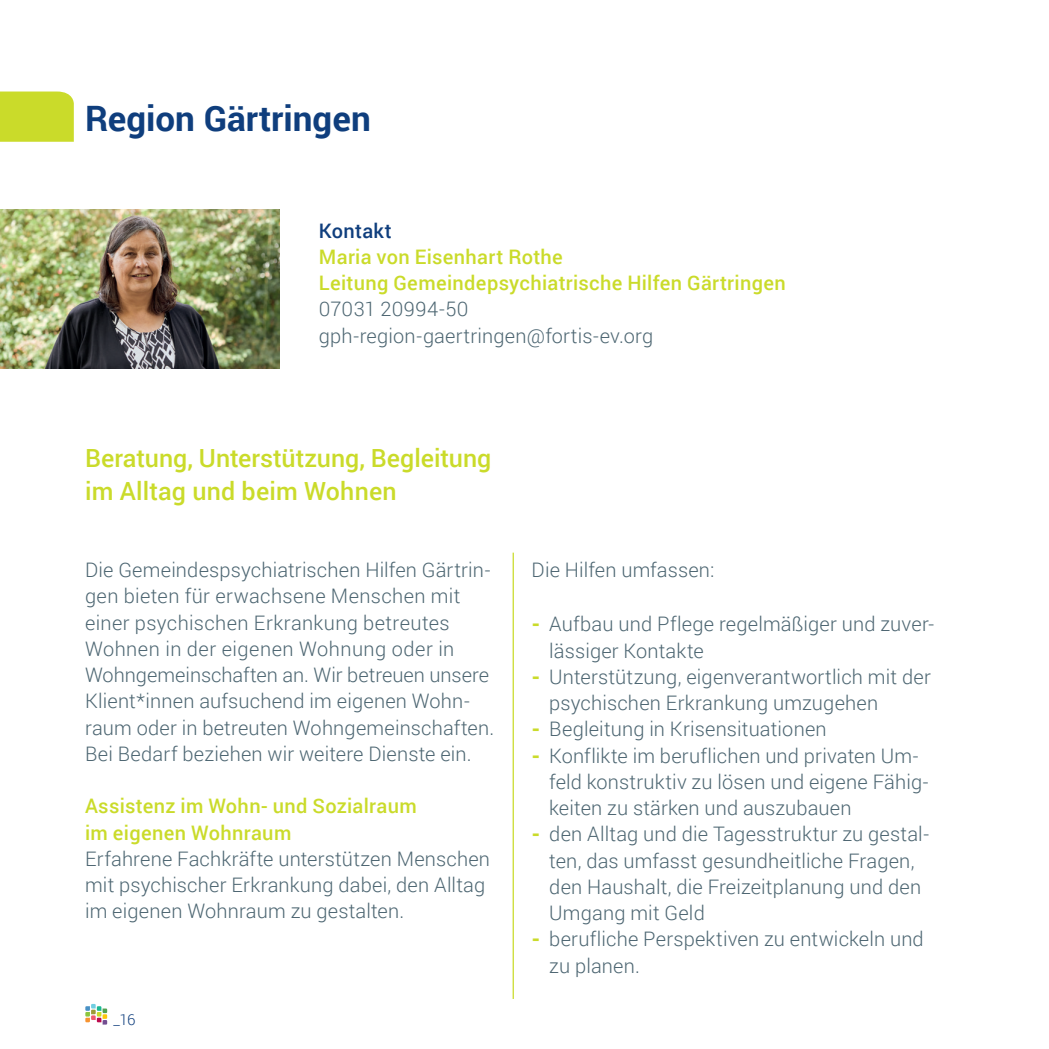
<style>
.page{position:relative;width:1049px;height:1049px;background:#fff}
.page>*{position:absolute;margin:0;border:0;box-sizing:border-box;transform-origin:0 0}
.t1{font:700 35px "Roboto";color:#0f3e7d}
.t2{font:500 25px/32.5px "Roboto";color:#cadb2a}
.t3{font:300 20px/26.2px "Roboto";letter-spacing:.01em;color:#4d6672}
.t4{font:500 20px/26.2px "Roboto";letter-spacing:.015em;color:#cadb2a}
.t5{font:500 20px "Roboto";letter-spacing:.015em;color:#0f3e7d}
.t6{font:300 15px "Roboto";color:#0f3e7d}
.s1{font-weight:900;color:#cadb2a}
</style>
<div class="page">
<svg style="left:85px;top:1004px;width:22px;height:20px"></svg>
<hr style="left:1048px;top:634px;width:1px;height:312px;background:#e6e7e9">
<img style="left:0;top:209px;width:280px;height:160px">
<hr style="left:513px;top:553px;width:1px;height:446px;background:#cadb2a">
<div style="left:0;top:92px;width:74px;height:50px;background:#cadb2a"></div>
<h1 class="t1" style="left:85px;top:94px;width:287px">Region Gärtringen</h1>
<p class="t5" style="left:319px;top:216px;width:74px">Kontakt</p>
<p class="t4" style="left:319px;top:243px;width:468px">Maria von Eisenhart Rothe<br>Leitung Gemeindepsychiatrische Hilfen Gärtringen</p>
<p class="t3" style="left:319px;top:295px;width:336px">07031 20994-50 gph-region-gaertringen@fortis-ev.org</p>
<p class="t2" style="left:85px;top:441px;width:408px">Beratung, Unterstützung, Begleitung im Alltag und beim Wohnen</p>
<p class="t3" style="left:85px;top:556px;width:411px">Die Gemeindespsychiatrischen Hilfen Gärtrin&shy;gen bieten für erwachsene Menschen mit einer psychischen Erkrankung betreutes Wohnen in der eigenen Wohnung oder in Wohngemeinschaften an. Wir betreuen unsere Klient*innen aufsuchend im eigenen Wohn&shy;raum oder in betreuten Wohngemeinschaften.<br>Bei Bedarf beziehen wir weitere Dienste ein.</p>
<p class="t4" style="left:85px;top:792px;width:333px">Assistenz im Wohn- und Sozialraum im eigenen Wohnraum</p>
<p class="t3" style="left:85px;top:845px;width:406px">Erfahrene Fachkräfte unterstützen Menschen mit psychischer Erkrankung dabei, den Alltag im eigenen Wohnraum zu gestalten.</p>
<p class="t6" style="left:113px;top:1009px;width:24px">_16</p>
<p class="t3" style="left:531px;top:556px;width:184px">Die Hilfen umfassen:</p>
<p class="t3" style="left:549px;top:610px;width:386px;text-indent:-18px"><span class="s1">-</span> Aufbau und Pflege regelmäßiger und zuver&shy;lässiger Kontakte</p>
<p class="t3" style="left:549px;top:663px;width:383px;text-indent:-18px"><span class="s1">-</span> Unterstützung, eigenverantwortlich mit der psychischen Erkrankung umzugehen</p>
<p class="t3" style="left:531px;top:715px;width:297px"><span class="s1">-</span> Begleitung in Krisensituationen</p>
<p class="t3" style="left:549px;top:742px;width:381px;text-indent:-18px"><span class="s1">-</span> Konflikte im beruflichen und privaten Um&shy;feld konstruktiv zu lösen und eigene Fähig&shy;keiten zu stärken und auszubauen</p>
<p class="t3" style="left:549px;top:820px;width:381px;text-indent:-18px"><span class="s1">-</span> den Alltag und die Tagesstruktur zu gestal&shy;ten, das umfasst gesundheitliche Fragen, den Haushalt, die Freizeitplanung und den Umgang mit Geld</p>
<p class="t3" style="left:549px;top:925px;width:376px;text-indent:-18px"><span class="s1">-</span> berufliche Perspektiven zu entwickeln und zu planen.</p>
</div>
